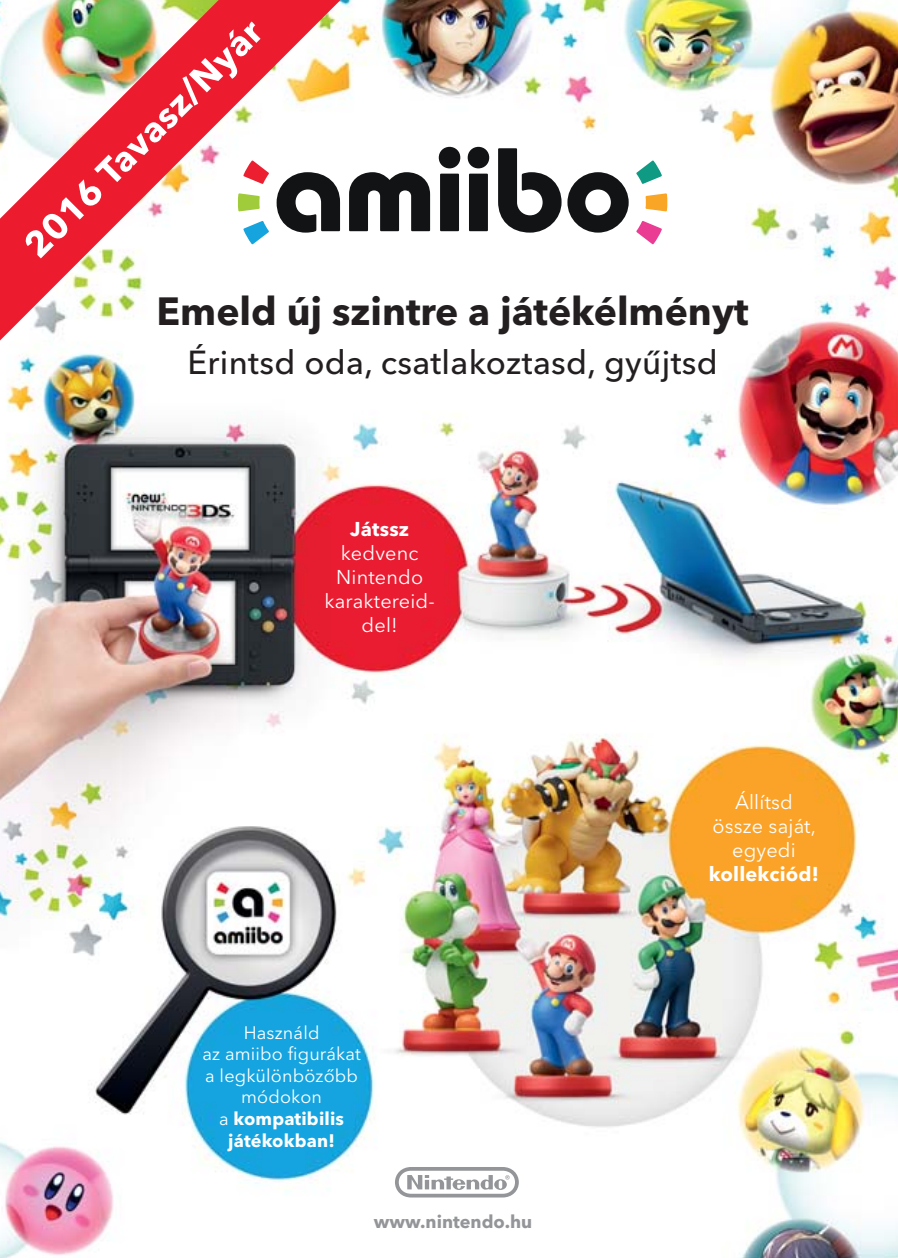
<style>
.page{position:relative;width:898px;height:1258px;background:#fff}
.page>*{position:absolute;margin:0;border:0;box-sizing:border-box;transform-origin:0 0}
.t1{font:700 39px "Avenir Next LT Pro";color:#231f20}
.t2{font:700 36px "Avenir Next LT Pro";color:#fff}
.t3{font:500 33px "Avenir Next LT Pro";letter-spacing:.01em;color:#231f20}
.t4{font:19.8px/23.7px "Avenir Next LT Pro";letter-spacing:.01em;color:#fff;text-align:center}
.t5{font:700 19.8px "Avenir Next LT Pro";letter-spacing:.01em;color:#fff}
.t6{font:18px/21.6px "Avenir Next LT Pro";letter-spacing:.01em;color:#fff;text-align:center}
.t7{font:700 18px "Avenir Next LT Pro";color:#939598}
.s1{font-weight:700}
</style>
<div class="page">
<img style="left:0;top:0;width:898px;height:1257px">
<svg style="left:645px;top:193px;width:22px;height:18px"></svg>
<svg style="left:636px;top:221px;width:26px;height:23px"></svg>
<svg style="left:636px;top:160px;width:26px;height:24px"></svg>
<svg style="left:439px;top:147px;width:189px;height:86px"></svg>
<img style="left:0;top:0;width:439px;height:450px">
<svg style="left:395px;top:1166px;width:124px;height:31px"></svg>
<h2 class="t2" style="left:18px;top:239px;width:321px;rotate:-45deg">2016 Tavasz/Nyár</h2>
<h1 class="t1" style="left:157px;top:292px;width:593px">Emeld új szintre a játékélményt</h1>
<h3 class="t3" style="left:187px;top:349px;width:532px">Érintsd oda, csatlakoztasd, gyűjtsd</h3>
<p class="t5" style="left:350px;top:520px;width:60px">Játssz</p>
<p class="t4" style="left:324px;top:543px;width:112px">kedvenc<br>Nintendo karaktereid&shy;del!</p>
<p class="t6" style="left:202px;top:1023px;width:160px">Használd<br>az amiibo figurákat a legkülönbözőbb módokon<br>a <span class="s1">kompatibilis játékokban!</span></p>
<p class="t7" style="left:374px;top:1212px;width:160px">www.nintendo.hu</p>
<p class="t4" style="left:712px;top:792px;width:105px">Állítsd össze saját, egyedi</p>
<p class="t5" style="left:709px;top:864px;width:111px">kollekciód!</p>
</div>
